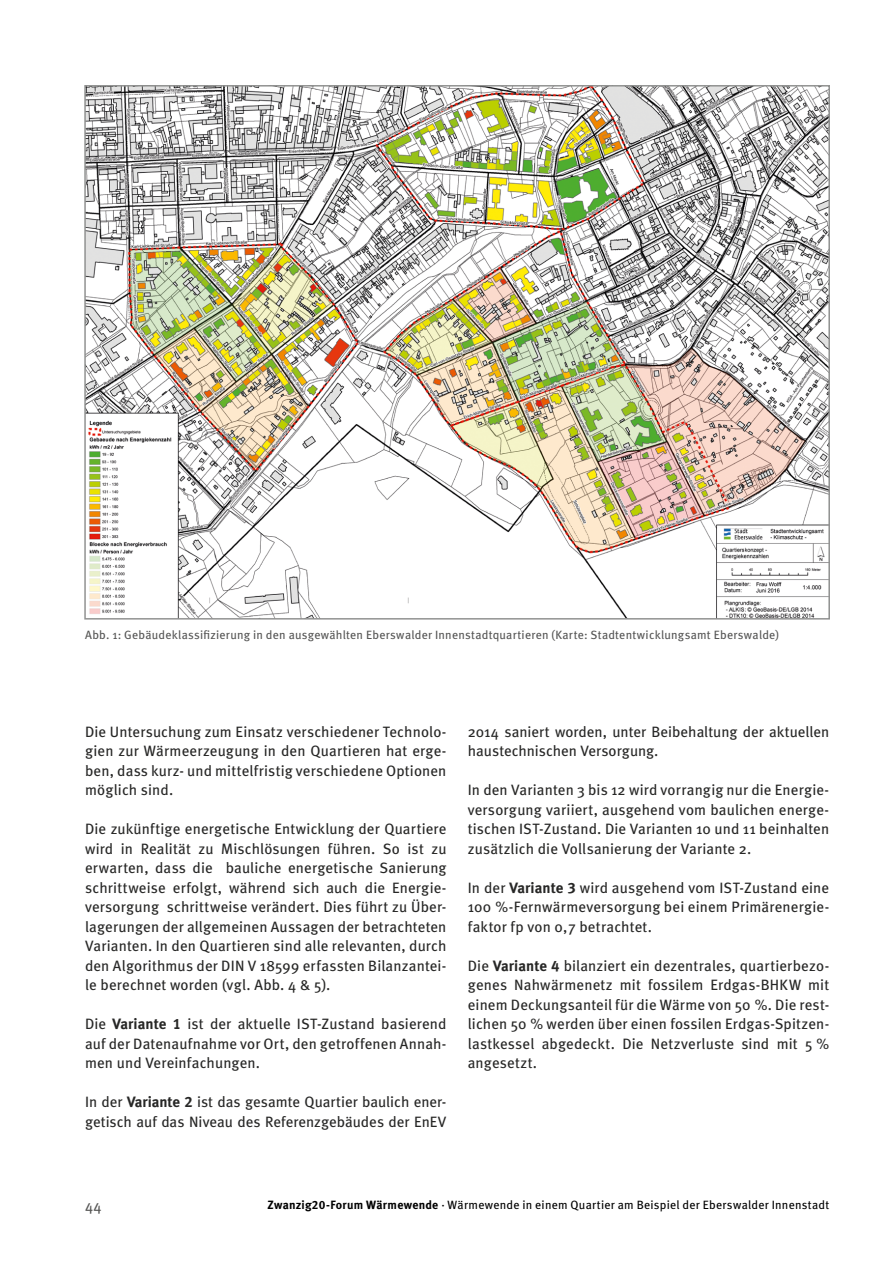
<style>
.page{position:relative;width:893px;height:1263px;background:#fff}
.page>*{position:absolute;margin:0;border:0;box-sizing:border-box;transform-origin:0 0}
.t1{font:15px/19.5px "Meta";letter-spacing:.01em;color:#272726;text-align:justify}
.t2{font:15px "Meta";color:#565655}
.t3{font:12px "Meta";letter-spacing:.02em;color:#565655}
.t4{font:12px "Meta";letter-spacing:.02em;color:#000}
.s1{font-family:"Meta Bold LF"}
</style>
<div class="page">
<img style="left:87px;top:88px;width:740px;height:528px">
<p class="t3" style="left:85px;top:627px;width:695px">Abb. 1: Gebäudeklassifizierung in den ausgewählten Eberswalder Innenstadtquartieren (Karte: Stadtentwicklungsamt Eberswalde)</p>
<p class="t1" style="left:85px;top:721px;width:363px">Die Untersuchung zum Einsatz verschiedener Technolo&shy;gien zur Wärmeerzeugung in den Quartieren hat erge&shy;ben, dass kurz- und mittelfristig verschiedene Optionen möglich sind.</p>
<p class="t1" style="left:85px;top:819px;width:363px">Die zukünftige energetische Entwicklung der Quartiere wird in Realität zu Mischlösungen führen. So ist zu erwarten, dass die bauliche energetische Sanierung schrittweise erfolgt, während sich auch die Energie&shy;versorgung schrittweise verändert. Dies führt zu Über&shy;lagerungen der allgemeinen Aussagen der betrachteten Varianten. In den Quartieren sind alle relevanten, durch den Algorithmus der DIN V 18599 erfassten Bilanzantei&shy;le berechnet worden (vgl. Abb. 4 &amp; 5).</p>
<p class="t1" style="left:85px;top:1014px;width:363px">Die <span class="s1">Variante 1</span> ist der aktuelle IST-Zustand basierend auf der Datenaufnahme vor Ort, den getroffenen Annah&shy;men und Vereinfachungen.</p>
<p class="t1" style="left:85px;top:1092px;width:363px">In der <span class="s1">Variante 2</span> ist das gesamte Quartier baulich ener&shy;getisch auf das Niveau des Referenzgebäudes der EnEV</p>
<p class="t1" style="left:468px;top:721px;width:363px">2014 saniert worden, unter Beibehaltung der aktuellen haustechnischen Versorgung.</p>
<p class="t1" style="left:468px;top:780px;width:363px">In den Varianten 3 bis 12 wird vorrangig nur die Energie&shy;versorgung variiert, ausgehend vom baulichen energe&shy;tischen IST-Zustand. Die Varianten 10 und 11 beinhalten zusätzlich die Vollsanierung der Variante 2.</p>
<p class="t1" style="left:468px;top:877px;width:363px">In der <span class="s1">Variante 3</span> wird ausgehend vom IST-Zustand eine 100 %-Fernwärmeversorgung bei einem Primärenergie&shy;faktor fp von 0,7 betrachtet.</p>
<p class="t1" style="left:468px;top:955px;width:363px">Die <span class="s1">Variante 4</span> bilanziert ein dezentrales, quartierbezo&shy;genes Nahwärmenetz mit fossilem Erdgas-BHKW mit einem Deckungsanteil für die Wärme von 50 %. Die rest&shy;lichen 50 % werden über einen fossilen Erdgas-Spitzen&shy;lastkessel abgedeckt. Die Netzverluste sind mit 5 % angesetzt.</p>
<p class="t2" style="left:85px;top:1196px;width:18px">44</p>
<p class="t4" style="left:267px;top:1197px;width:563px"><span class="s1">Zwanzig20-Forum Wärmewende</span> · Wärmewende in einem Quartier am Beispiel der Eberswalder Innenstadt</p>
</div>
